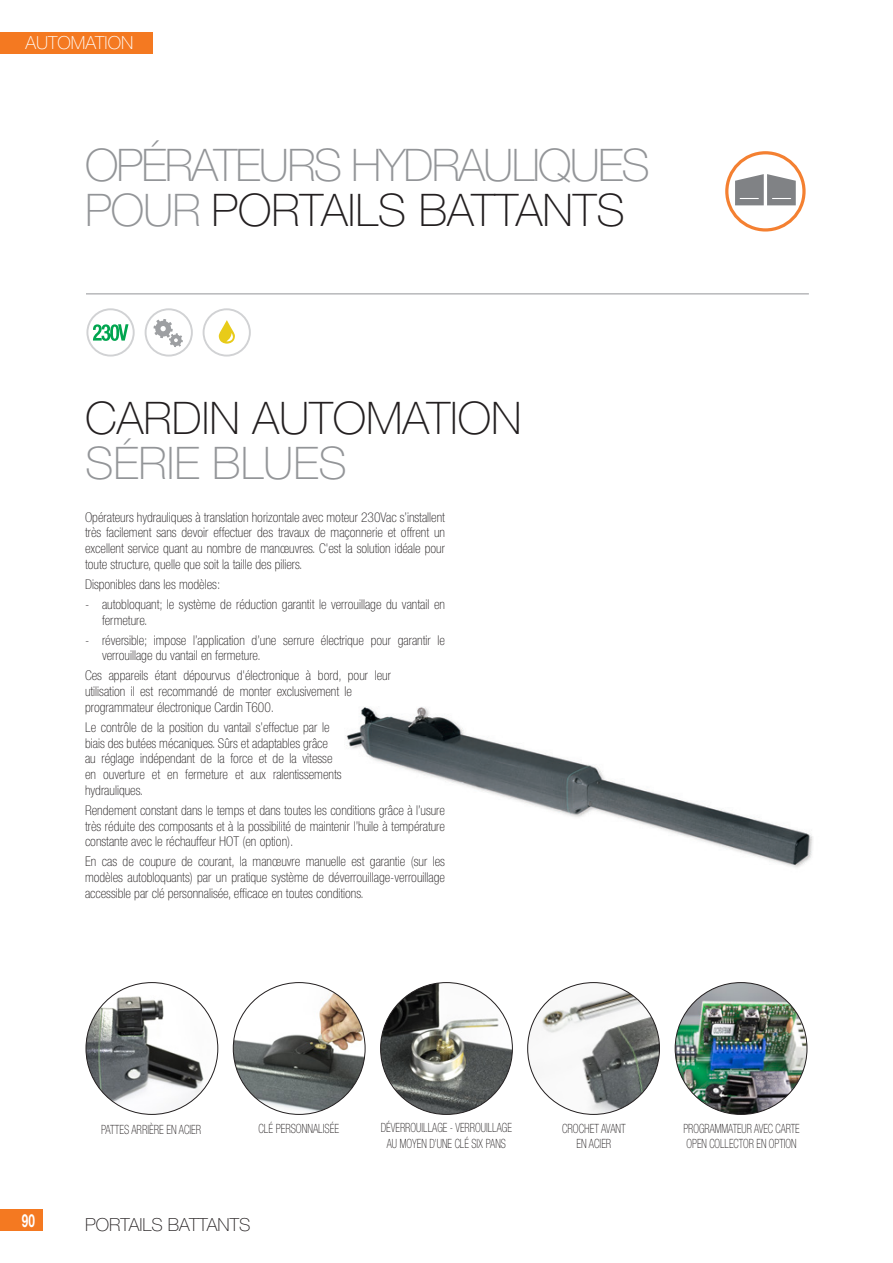
<style>
.page{position:relative;width:893px;height:1263px;background:#fff}
.page>*{position:absolute;margin:0;border:0;box-sizing:border-box;transform-origin:0 0}
.t1{font:100 45px "Helvetica Neue LT Std";color:#231f20}
.t2{font:100 45px "Helvetica Neue LT Std";letter-spacing:-.04em;color:#939598}
.t3{font:100 45px "Helvetica Neue LT Std";color:#939598}
.t4{font:100 18px "Helvetica Neue LT Std";color:#231f20}
.t5{font:100 18px "Helvetica Neue LT Std";color:#fff}
.t6{font:700 18px "Helvetica Neue LT Std";color:#fff;scale:.65 1}
.t7{font:100 condensed 13.5px/15.8px "Helvetica Neue LT Std";color:#231f20}
.t8{font:100 condensed 12.75px "Helvetica Neue LT Std";color:#231f20;scale:.85 1}
.t9{font:100 condensed 12.75px/15.3px "Helvetica Neue LT Std";color:#231f20;text-align:center;scale:.83 1}
.t10{font:100 condensed 12.75px/15px "Helvetica Neue LT Std";color:#231f20;scale:.82 1}
.s1{color:#939598}
</style>
<div class="page">
<div style="left:0;top:1209px;width:43px;height:22px;background:#f47921"></div>
<div style="left:0;top:32px;width:153px;height:21px;background:#f47921"></div>
<hr style="left:86px;top:293px;width:723px;height:1px;background:#939598">
<img style="left:381px;top:982px;width:131px;height:132px;border-radius:66px">
<img style="left:233px;top:982px;width:132px;height:132px;border-radius:66px">
<img style="left:86px;top:982px;width:132px;height:132px;border-radius:66px">
<img style="left:346px;top:706px;width:467px;height:162px">
<img style="left:528px;top:982px;width:131px;height:132px;border-radius:66px">
<img style="left:675px;top:982px;width:132px;height:132px;border-radius:66px">
<div style="left:725px;top:151px;width:81px;height:81px;border:3px solid #f48031;border-radius:50%"></div>
<svg style="left:735px;top:174px;width:61px;height:31px"></svg>
<div style="left:203px;top:308px;width:48px;height:49px;border:2px solid #d1d2d4;border-radius:50%"></div>
<svg style="left:219px;top:320px;width:16px;height:24px"></svg>
<svg style="left:93px;top:324px;width:35px;height:17px"></svg>
<div style="left:86px;top:308px;width:49px;height:49px;border:2px solid #d1d2d4;border-radius:50%"></div>
<div style="left:145px;top:308px;width:48px;height:49px;border:2px solid #d1d2d4;border-radius:50%"></div>
<svg style="left:153px;top:319px;width:30px;height:28px"></svg>
<h2 class="t5" style="left:26px;top:32px;width:109px">AUTOMATION</h2>
<p class="t2" style="left:85px;top:139px;width:566px">OPÉRATEURS HYDRAULIQUES</p>
<p class="t1" style="left:85px;top:184px;width:541px"><span class="s1">POUR</span> PORTAILS BATTANTS</p>
<p class="t1" style="left:85px;top:393px;width:438px">CARDIN AUTOMATION</p>
<p class="t3" style="left:85px;top:438px;width:263px">SÉRIE BLUES</p>
<p class="t7" style="left:85px;top:509px;width:362px;text-align:justify">Opérateurs hydrauliques à translation horizontale avec moteur 230Vac s’installent très facilement sans devoir effectuer des travaux de maçonnerie et offrent un excellent service quant au nombre de manœuvres. C'est la solution idéale pour toute structure, quelle que soit la taille des piliers.</p>
<p class="t7" style="left:85px;top:576px;width:137px">Disponibles dans les modèles:</p>
<p class="t7" style="left:102px;top:596px;width:344px;text-indent:-17px">- autobloquant; le système de réduction garantit le verrouillage du vantail en fermeture.</p>
<p class="t7" style="left:102px;top:632px;width:344px;text-indent:-17px">- réversible; impose l’application d’une serrure électrique pour garantir le verrouillage du vantail en fermeture.</p>
<p class="t7" style="left:85px;top:668px;width:308px">Ces appareils étant dépourvus d'électronique à bord, pour leur utilisation il est recommandé de monter exclusivement le programmateur électronique Cardin T600.</p>
<p class="t7" style="left:85px;top:719px;width:258px">Le contrôle de la position du vantail s’effectue par le biais des butées mécaniques. Sûrs et adaptables grâce au réglage indépendant de la force et de la vitesse en ouverture et en fermeture et aux ralentissements hydrauliques.</p>
<p class="t7" style="left:85px;top:802px;width:361px;text-align:justify">Rendement constant dans le temps et dans toutes les conditions grâce à l’usure très réduite des composants et à la possibilité de maintenir l’huile à température constante avec le réchauffeur HOT (en option).</p>
<p class="t7" style="left:85px;top:854px;width:362px;text-align:justify">En cas de coupure de courant, la manœuvre manuelle est garantie (sur les modèles autobloquants) par un pratique système de déverrouillage-verrouillage accessible par clé personnalisée, efficace en toutes conditions.</p>
<h2 class="t6" style="left:22px;top:1209px;width:22px">90</h2>
<p class="t8" style="left:101px;top:1122px;width:120px">PATTES ARRIÈRE EN ACIER</p>
<p class="t8" style="left:258px;top:1121px;width:96px">CLÉ PERSONNALISÉE</p>
<p class="t4" style="left:85px;top:1214px;width:167px">PORTAILS BATTANTS</p>
<p class="t9" style="left:381px;top:1120px;width:159px">DÉVERROUILLAGE - VERROUILLAGE<br>AU MOYEN D’UNE CLÉ SIX PANS</p>
<p class="t8" style="left:562px;top:1121px;width:76px">CROCHET AVANT</p>
<p class="t8" style="left:576px;top:1136px;width:42px">EN ACIER</p>
<p class="t10" style="left:683px;top:1120px;width:143px">PROGRAMMATEUR AVEC CARTE<br>OPEN COLLECTOR EN OPTION</p>
</div>
